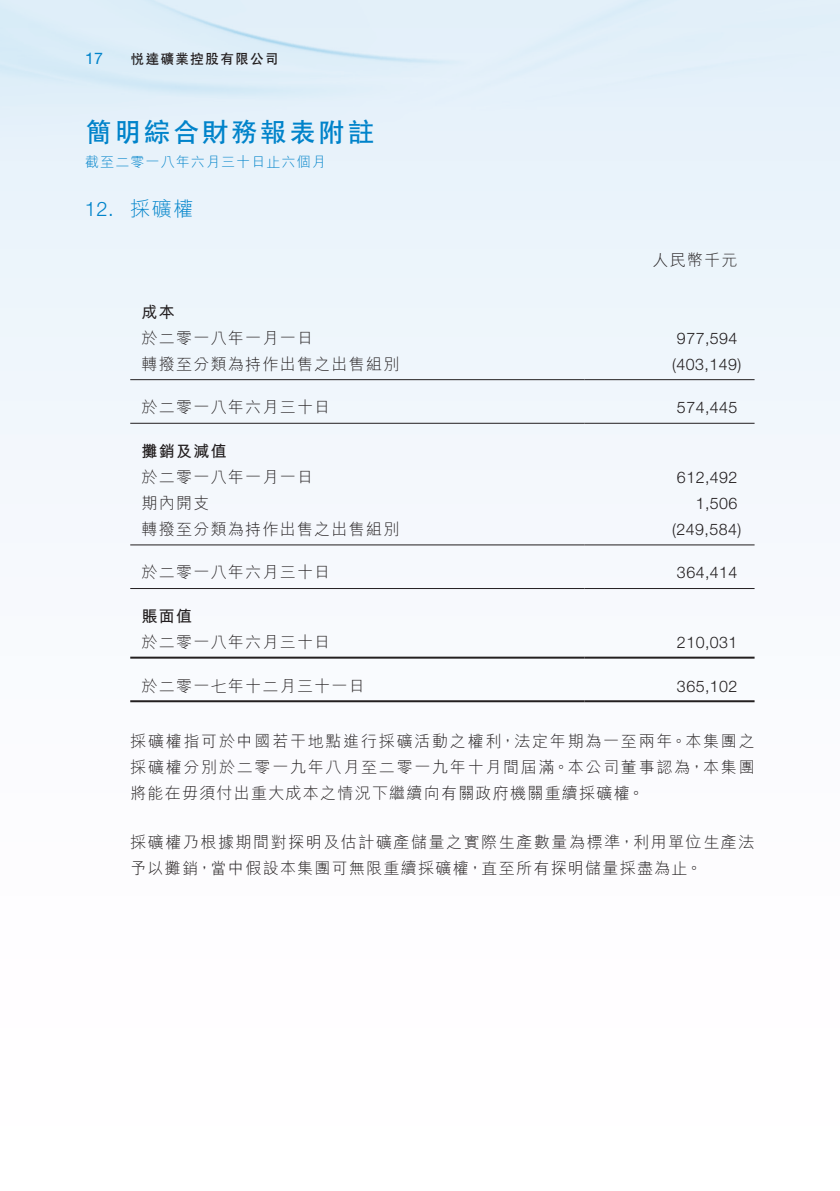
<style>
.page{position:relative;width:840px;height:1191px;background:#fff}
.page>*{position:absolute;margin:0;border:0;box-sizing:border-box;transform-origin:0 0}
.t1{font:700 27px "C Hei 2 HK";letter-spacing:.08em;color:#0083ca}
.t2{font:300 20px "M Hei HK";color:#0083ca}
.t3{font:300 20px "Helvetica Neue LT Std";color:#0083ca}
.t4{font:300 16px/26px "M Hei HK";letter-spacing:.08em;color:#231f20;text-align:justify}
.t5{font:300 16px "Helvetica Neue LT Std";letter-spacing:.03em;color:#231f20}
.t6{font:700 16px "M Hei HK";letter-spacing:.08em;color:#231f20}
.t7{font:16px "Helvetica Neue LT Std";color:#0083ca}
.t8{font:300 14px "M Hei HK";letter-spacing:.08em;color:#0083ca}
.t9{font:700 14px "C Hei 2 HK";letter-spacing:.065em;color:#231f20}
</style>
<div class="page">
<hr style="left:130px;top:379px;width:454px;height:1px;background:#231f20">
<hr style="left:584px;top:379px;width:170px;height:1px;background:#231f20">
<hr style="left:130px;top:423px;width:454px;height:1px;background:#231f20">
<hr style="left:584px;top:423px;width:170px;height:1px;background:#231f20">
<hr style="left:130px;top:544px;width:454px;height:1px;background:#231f20">
<hr style="left:584px;top:544px;width:170px;height:1px;background:#231f20">
<hr style="left:130px;top:588px;width:454px;height:1px;background:#231f20">
<hr style="left:584px;top:588px;width:170px;height:1px;background:#231f20">
<hr style="left:130px;top:656px;width:454px;height:2px;background:#231f20">
<hr style="left:584px;top:656px;width:170px;height:2px;background:#231f20">
<hr style="left:130px;top:700px;width:454px;height:2px;background:#231f20">
<hr style="left:584px;top:700px;width:170px;height:2px;background:#231f20">
<p class="t7" style="left:85px;top:49px;width:20px">17</p>
<p class="t9" style="left:130px;top:51px;width:150px">悅達礦業控股有限公司</p>
<h1 class="t1" style="left:85px;top:118px;width:290px">簡明綜合財務報表附註</h1>
<p class="t8" style="left:85px;top:155px;width:242px">截至二零一八年六月三十日止六個月</p>
<p class="t3" style="left:85px;top:197px;width:30px">12.</p>
<p class="t2" style="left:130px;top:199px;width:65px">採礦權</p>
<p class="t4" style="left:652px;top:246px;width:86px">人民幣千元</p>
<p class="t6" style="left:141px;top:300px;width:35px">成本</p>
<p class="t4" style="left:141px;top:324px;width:173px">於二零一八年一月一日</p>
<p class="t5" style="left:676px;top:328px;width:62px">977,594</p>
<p class="t4" style="left:141px;top:350px;width:259px">轉撥至分類為持作出售之出售組別</p>
<p class="t5" style="left:671px;top:354px;width:71px">)403,149(</p>
<p class="t4" style="left:141px;top:394px;width:190px">於二零一八年六月三十日</p>
<p class="t6" style="left:141px;top:439px;width:86px">攤銷及減值</p>
<p class="t5" style="left:676px;top:398px;width:62px">574,445</p>
<p class="t4" style="left:141px;top:464px;width:173px">於二零一八年一月一日</p>
<p class="t5" style="left:676px;top:467px;width:62px">612,492</p>
<p class="t4" style="left:141px;top:490px;width:69px">期內開支</p>
<p class="t5" style="left:695px;top:493px;width:43px">1,506</p>
<p class="t4" style="left:141px;top:516px;width:259px">轉撥至分類為持作出售之出售組別</p>
<p class="t5" style="left:671px;top:519px;width:71px">)249,584(</p>
<p class="t4" style="left:141px;top:559px;width:190px">於二零一八年六月三十日</p>
<p class="t6" style="left:141px;top:604px;width:52px">賬面值</p>
<p class="t5" style="left:676px;top:563px;width:62px">364,414</p>
<p class="t4" style="left:141px;top:629px;width:190px">於二零一八年六月三十日</p>
<p class="t5" style="left:676px;top:632px;width:62px">210,031</p>
<p class="t4" style="left:141px;top:672px;width:224px">於二零一七年十二月三十一日</p>
<p class="t5" style="left:676px;top:676px;width:62px">365,102</p>
<p class="t4" style="left:130px;top:728px;width:625px">採礦權指可於中國若干地點進行採礦活動之權利，法定年期為一至兩年。本集團之採礦權分別於二零一九年八月至二零一九年十月間屆滿。本公司董事認為，本集團將能在毋須付出重大成本之情況下繼續向有關政府機關重續採礦權。</p>
<p class="t4" style="left:130px;top:828px;width:625px">採礦權乃根據期間對探明及估計礦產儲量之實際生產數量為標準，利用單位生產法予以攤銷，當中假設本集團可無限重續採礦權，直至所有探明儲量採盡為止。</p>
</div>
